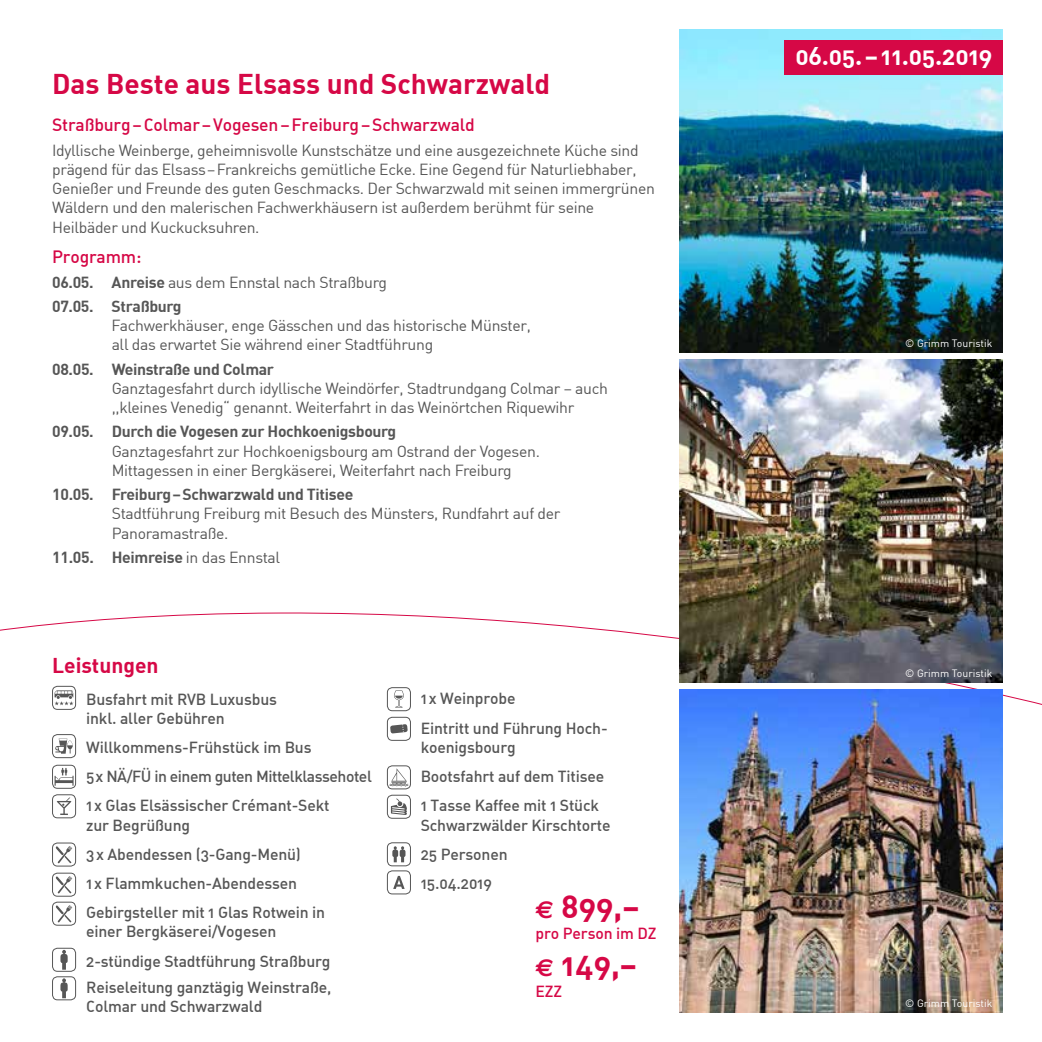
<style>
.page{position:relative;width:1042px;height:1042px;background:#fff}
.page>*{position:absolute;margin:0;border:0;box-sizing:border-box;transform-origin:0 0}
.t1{font:31.5px "DIN Bold Alternate";color:#d60846}
.t2{font:28px "DIN Bold Alternate";color:#d60846}
.t3{font:24.5px "DIN Bold Alternate";letter-spacing:-.01em;color:#fff}
.t4{font:21px "DIN Bold Alternate";color:#d60846}
.t5{font:17.5px "DIN Medium Alternate";letter-spacing:-.01em;color:#d60846}
.t6{font:15.75px/19.2px "DIN";letter-spacing:-.02em;color:#565656}
.t7{font:15.75px/29.2px "DIN Medium Alternate";letter-spacing:-.01em;color:#565656}
.t8{font:700 15.75px/24.2px "DIN";letter-spacing:-.02em;color:#565656}
.t9{font:15.75px "DIN Medium Alternate";letter-spacing:-.01em;color:#d60846}
.t10{font:10.5px "DIN";color:#fff}
.s1{font-weight:400}
.s2{font-family:"Euro Sans";font-weight:700;font-size:24.5px}
</style>
<div class="page">
<svg style="left:0;top:611px;width:1042px;height:101px"></svg>
<img style="left:680px;top:690px;width:322px;height:322px">
<img style="left:680px;top:360px;width:322px;height:322px">
<img style="left:680px;top:30px;width:322px;height:322px">
<div style="left:784px;top:40px;width:218px;height:34px;background:#d60846"></div>
<div style="left:387px;top:842px;width:24px;height:24px;border:1px solid #565656;border-radius:5px"></div>
<svg style="left:392px;top:846px;width:13px;height:16px"></svg>
<div style="left:52px;top:686px;width:24px;height:24px;border:1px solid #565656;border-radius:5px"></div>
<svg style="left:55px;top:690px;width:19px;height:15px"></svg>
<div style="left:52px;top:948px;width:24px;height:24px;border:1px solid #565656;border-radius:5px"></div>
<svg style="left:60px;top:950px;width:8px;height:19px"></svg>
<div style="left:52px;top:842px;width:24px;height:24px;border:1px solid #565656;border-radius:5px"></div>
<svg style="left:56px;top:846px;width:16px;height:17px"></svg>
<div style="left:52px;top:873px;width:24px;height:23px;border:1px solid #565656;border-radius:5px"></div>
<svg style="left:56px;top:876px;width:16px;height:17px"></svg>
<div style="left:52px;top:734px;width:24px;height:24px;border:1px solid #565656;border-radius:5px"></div>
<svg style="left:55px;top:738px;width:18px;height:15px"></svg>
<div style="left:52px;top:765px;width:24px;height:24px;border:1px solid #565656;border-radius:5px"></div>
<svg style="left:55px;top:768px;width:19px;height:18px"></svg>
<div style="left:387px;top:870px;width:24px;height:24px;border:1px solid #565656;border-radius:5px"></div>
<svg style="left:393px;top:876px;width:12px;height:13px"></svg>
<div style="left:387px;top:687px;width:24px;height:24px;border:1px solid #565656;border-radius:5px"></div>
<svg style="left:394px;top:690px;width:10px;height:18px"></svg>
<svg style="left:57px;top:797px;width:14px;height:18px"></svg>
<div style="left:52px;top:794px;width:24px;height:24px;border:1px solid #565656;border-radius:5px"></div>
<svg style="left:390px;top:724px;width:18px;height:9px"></svg>
<div style="left:387px;top:717px;width:24px;height:24px;border:1px solid #565656;border-radius:5px"></div>
<svg style="left:390px;top:768px;width:18px;height:19px"></svg>
<div style="left:387px;top:765px;width:24px;height:24px;border:1px solid #565656;border-radius:5px"></div>
<svg style="left:391px;top:798px;width:16px;height:17px"></svg>
<div style="left:387px;top:795px;width:24px;height:24px;border:1px solid #565656;border-radius:5px"></div>
<div style="left:52px;top:901px;width:24px;height:24px;border:1px solid #565656;border-radius:5px"></div>
<svg style="left:56px;top:905px;width:16px;height:17px"></svg>
<div style="left:52px;top:976px;width:24px;height:24px;border:1px solid #565656;border-radius:5px"></div>
<svg style="left:60px;top:978px;width:8px;height:20px"></svg>
<h2 class="t2" style="left:52px;top:66px;width:500px">Das Beste aus Elsass und Schwarzwald</h2>
<p class="t5" style="left:52px;top:114px;width:424px">Straßburg–Colmar–Vogesen–Freiburg–Schwarzwald</p>
<p class="t6" style="left:52px;top:140px;width:604px">Idyllische Weinberge, geheimnisvolle Kunstschätze und eine ausgezeichnete Küche sind prägend für das Elsass–Frankreichs gemütliche Ecke. Eine Gegend für Naturliebhaber, Genießer und Freunde des guten Geschmacks. Der Schwarzwald mit seinen immergrünen Wäldern und den malerischen Fachwerkhäusern ist außerdem berühmt für seine Heilbäder und Kuckucksuhren.</p>
<p class="t5" style="left:52px;top:246px;width:91px">Programm:</p>
<p class="t8" style="left:52px;top:269px;width:336px">06.05. Anreise <span class="s1">aus dem Ennstal nach Straßburg<br></span>07.05. Straßburg</p>
<p class="t6" style="left:112px;top:315px;width:421px">Fachwerkhäuser, enge Gässchen und das historische Münster, all das erwartet Sie während einer Stadtführung</p>
<p class="t8" style="left:52px;top:356px;width:223px">08.05. Weinstraße und Colmar</p>
<p class="t6" style="left:112px;top:378px;width:498px">Ganztagesfahrt durch idyllische Weindörfer, Stadtrundgang Colmar – auch ,,kleines Venedig“ genannt. Weiterfahrt in das Weinörtchen Riquewihr</p>
<p class="t8" style="left:52px;top:419px;width:346px">09.05. Durch die Vogesen zur Hochkoenigsbourg</p>
<p class="t6" style="left:112px;top:441px;width:430px">Ganztagesfahrt zur Hochkoenigsbourg am Ostrand der Vogesen.<br>Mittagessen in einer Bergkäserei, Weiterfahrt nach Freiburg</p>
<p class="t8" style="left:52px;top:481px;width:303px">10.05. Freiburg–Schwarzwald und Titisee</p>
<p class="t6" style="left:112px;top:504px;width:450px">Stadtführung Freiburg mit Besuch des Münsters, Rundfahrt auf der<br>Panoramastraße.</p>
<p class="t8" style="left:52px;top:544px;width:229px">11.05. Heimreise <span class="s1">in das Ennstal</span></p>
<h3 class="t4" style="left:52px;top:652px;width:108px">Leistungen</h3>
<p class="t7" style="left:86px;top:689px;width:192px;line-height:19.2px">Busfahrt mit RVB Luxusbus inkl. aller Gebühren</p>
<p class="t7" style="left:86px;top:732px;width:287px">Willkommens-Frühstück im Bus<br>5x NÄ/FÜ in einem guten Mittelklassehotel<br>1x Glas Elsässischer Crémant-Sekt</p>
<p class="t7" style="left:86px;top:810px;width:241px">zur Begrüßung<br>3x Abendessen (3-Gang-Menü)<br>1x Flammkuchen-Abendessen<br>Gebirgsteller mit 1 Glas Rotwein in</p>
<p class="t7" style="left:86px;top:916px;width:246px">einer Bergkäserei/Vogesen<br>2-stündige Stadtführung Straßburg</p>
<p class="t7" style="left:86px;top:977px;width:247px;line-height:19.2px">Reiseleitung ganztägig Weinstraße,<br>Colmar und Schwarzwald</p>
<p class="t7" style="left:421px;top:683px;width:186px">1x Weinprobe<br>Eintritt und Führung Hoch-</p>
<p class="t7" style="left:421px;top:732px;width:185px">koenigsbourg<br>Bootsfahrt auf dem Titisee<br>1 Tasse Kaffee mit 1 Stück</p>
<p class="t7" style="left:421px;top:809px;width:191px">Schwarzwälder Kirschtorte<br>25 Personen<br>15.04.2019</p>
<h1 class="t1" style="left:536px;top:885px;width:105px"><span class="s2">€</span> 899,–</h1>
<p class="t9" style="left:536px;top:923px;width:122px">pro Person im DZ</p>
<h1 class="t1" style="left:536px;top:944px;width:103px"><span class="s2">€</span> 149,–</h1>
<p class="t9" style="left:536px;top:981px;width:28px">EZZ</p>
<h3 class="t3" style="left:795px;top:40px;width:198px">06.05.–11.05.2019</h3>
<p class="t10" style="left:905px;top:337px;width:89px">© Grimm Touristik</p>
<p class="t10" style="left:905px;top:667px;width:89px">© Grimm Touristik</p>
<p class="t10" style="left:905px;top:997px;width:89px">© Grimm Touristik</p>
</div>
